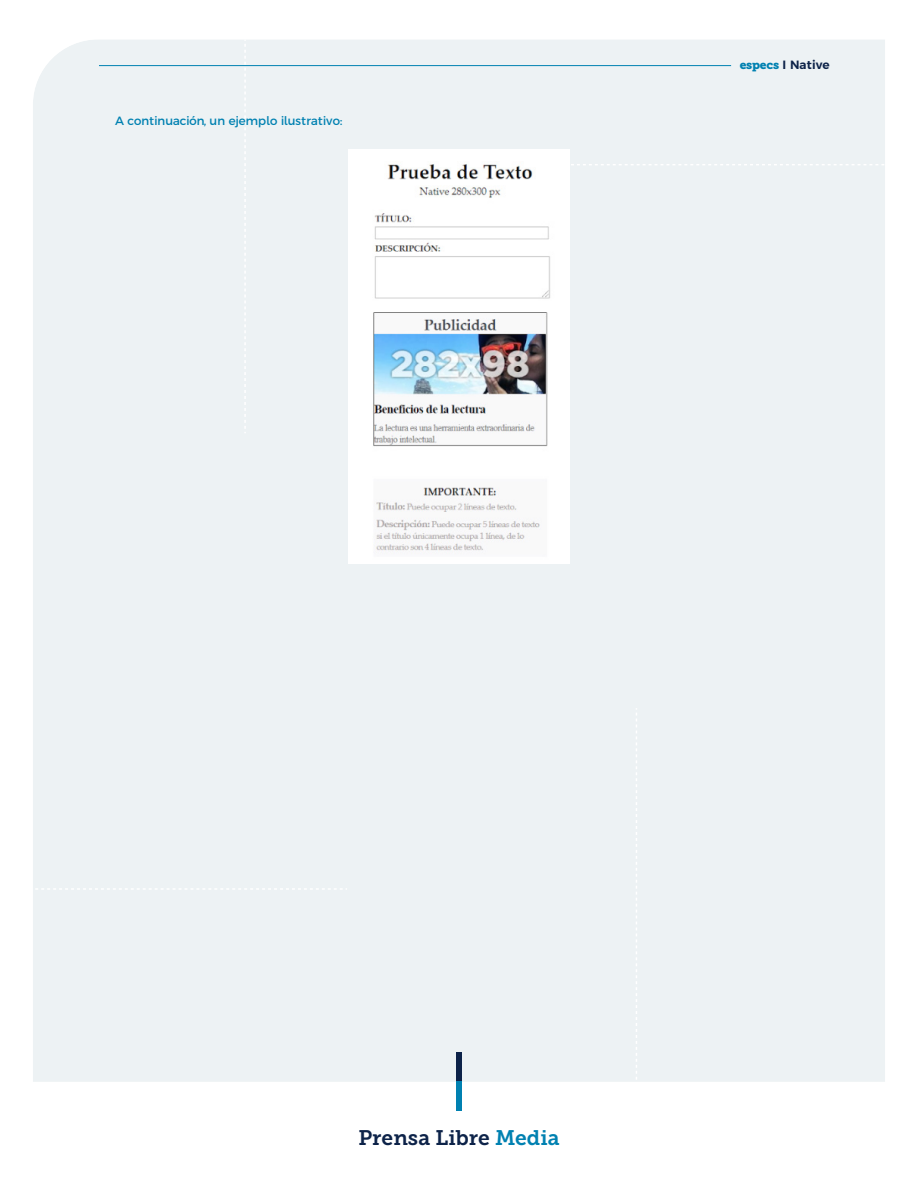
<style>
.page{position:relative;width:918px;height:1188px;background:#fff}
.page>*{position:absolute;margin:0;border:0;box-sizing:border-box;transform-origin:0 0}
.t1{font:21px "Museo Slab 700";color:#0d2349}
.t2{font:12px "Argentum Sans";color:#0081b1}
.t3{font:600 12px "Argentum Sans";color:#0d2349}
.s1{font-family:"Museo Slab 900";font-weight:400;color:#0081b1}
.s2{color:#0081b1}
</style>
<div class="page">
<div style="left:33px;top:40px;width:852px;height:1042px;background:#edf2f4"></div>
<svg style="left:244px;top:40px;width:2px;height:393px"></svg>
<svg style="left:636px;top:708px;width:1px;height:374px"></svg>
<svg style="left:33px;top:888px;width:314px;height:2px"></svg>
<svg style="left:570px;top:164px;width:315px;height:1px"></svg>
<div style="left:456px;top:1052px;width:5px;height:30px;background:#0d2349"></div>
<div style="left:456px;top:1082px;width:5px;height:29px;background:#0081b1"></div>
<hr style="left:99px;top:65px;width:632px;height:1px;background:#0081b1">
<img style="left:348px;top:149px;width:222px;height:415px">
<p class="t2" style="left:116px;top:112px;width:228px">A continuación, un ejemplo ilustrativo:</p>
<p class="t3" style="left:740px;top:55px;width:92px"><span class="s1">especs</span> I Native</p>
<h1 class="t1" style="left:358px;top:1126px;width:203px">Prensa Libre <span class="s2">Media</span></h1>
</div>
